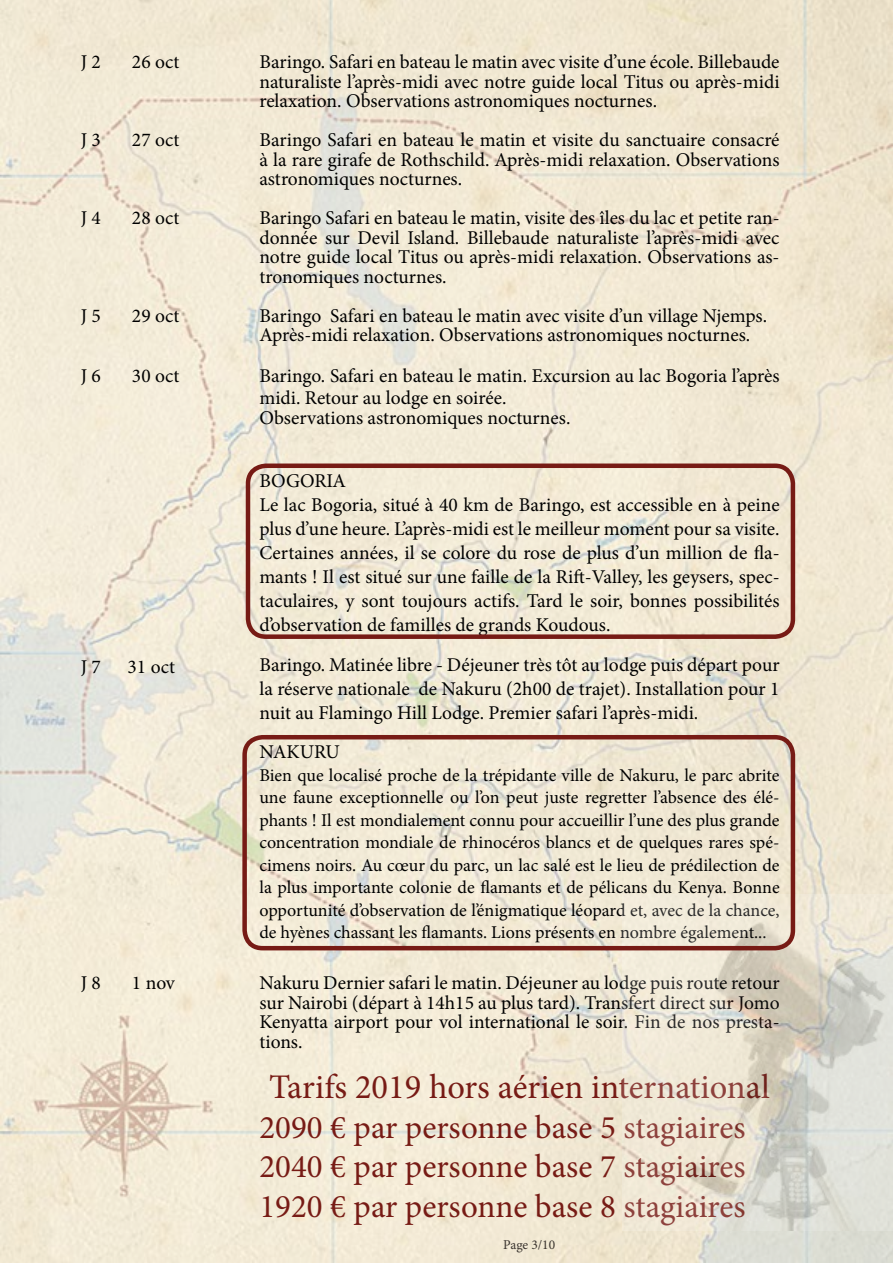
<style>
.page{position:relative;width:893px;height:1263px;background:#fff}
.page>*{position:absolute;margin:0;border:0;box-sizing:border-box;transform-origin:0 0}
.t1{font:34.5px "Minion Pro";color:#771b15}
.t2{font:33px/39.6px "Minion Pro";color:#771b15;text-align:justify}
.t3{font:19.5px/19.5px "Minion Pro";color:#000;text-align:justify}
.t4{font:18px/22.5px "Minion Pro";letter-spacing:-.005em;color:#000;text-align:justify}
.t5{font:13.5px "Minion Pro";letter-spacing:-.005em;color:#3a342f}
</style>
<div class="page">
<img style="left:0;top:0;width:893px;height:1263px">
<img style="left:623px;top:894px;width:270px;height:336px">
<div style="left:242px;top:735px;width:553px;height:215px;border:4px solid #771b15;border-radius:18px"></div>
<div style="left:246px;top:463px;width:549px;height:176px;border:4px solid #771b15;border-radius:18px"></div>
<p class="t3" style="left:81px;top:52px;width:22px">J 2</p>
<p class="t3" style="left:132px;top:52px;width:49px">26 oct</p>
<p class="t3" style="left:81px;top:130px;width:22px">J 3</p>
<p class="t3" style="left:132px;top:130px;width:49px">27 oct</p>
<p class="t3" style="left:81px;top:208px;width:22px">J 4</p>
<p class="t3" style="left:132px;top:208px;width:49px">28 oct</p>
<p class="t3" style="left:81px;top:306px;width:22px">J 5</p>
<p class="t3" style="left:132px;top:306px;width:49px">29 oct</p>
<p class="t3" style="left:81px;top:366px;width:22px">J 6</p>
<p class="t3" style="left:132px;top:366px;width:49px">30 oct</p>
<p class="t3" style="left:81px;top:657px;width:22px">J 7</p>
<p class="t3" style="left:128px;top:657px;width:49px">31 oct</p>
<p class="t3" style="left:81px;top:973px;width:22px">J 8</p>
<p class="t3" style="left:132px;top:973px;width:45px">1 nov</p>
<p class="t3" style="left:259px;top:52px;width:522px">Baringo. Safari en bateau le matin avec visite d’une école. Billebaude naturaliste l’après-midi avec notre guide local Titus ou après-midi relaxation. Observations astronomiques nocturnes.</p>
<p class="t3" style="left:259px;top:130px;width:522px">Baringo Safari en bateau le matin et visite du sanctuaire consacré à la rare girafe de Rothschild. Après-midi relaxation. Observations astronomiques nocturnes.</p>
<p class="t3" style="left:259px;top:208px;width:522px">Baringo Safari en bateau le matin, visite des îles du lac et petite ran&shy;donnée sur Devil Island. Billebaude naturaliste l’après-midi avec notre guide local Titus ou après-midi relaxation. Observations as&shy;tronomiques nocturnes.</p>
<p class="t3" style="left:259px;top:306px;width:509px">Baringo Safari en bateau le matin avec visite d’un village Njemps.<br>Après-midi relaxation. Observations astronomiques nocturnes.</p>
<p class="t3" style="left:259px;top:364px;width:522px;line-height:22.5px">Baringo. Safari en bateau le matin. Excursion au lac Bogoria l’après midi. Retour au lodge en soirée.</p>
<p class="t3" style="left:259px;top:408px;width:313px">Observations astronomiques nocturnes.</p>
<p class="t3" style="left:259px;top:469px;width:522px;line-height:24px;text-align:left">BOGORIA<br>Le lac Bogoria, situé à 40 km de Baringo, est accessible en à peine plus d’une heure. L’après-midi est le meilleur moment pour sa visite.<br>Certaines années, il se colore du rose de plus d’un million de fla&shy;mants ! Il est situé sur une faille de la Rift-Valley, les geysers, spec&shy;taculaires, y sont toujours actifs. Tard le soir, bonnes possibilités d’observation de familles de grands Koudous.</p>
<p class="t3" style="left:259px;top:653px;width:522px;line-height:24px">Baringo. Matinée libre - Déjeuner très tôt au lodge puis départ pour la réserve nationale de Nakuru (2h00 de trajet). Installation pour 1 nuit au Flamingo Hill Lodge. Premier safari l’après-midi.</p>
<p class="t3" style="left:259px;top:742px;width:82px">NAKURU</p>
<p class="t4" style="left:259px;top:764px;width:522px">Bien que localisé proche de la trépidante ville de Nakuru, le parc abrite une faune exceptionnelle ou l’on peut juste regretter l’absence des élé&shy;phants ! Il est mondialement connu pour accueillir l’une des plus grande concentration mondiale de rhinocéros blancs et de quelques rares spé&shy;cimens noirs. Au cœur du parc, un lac salé est le lieu de prédilection de la plus importante colonie de flamants et de pélicans du Kenya. Bonne opportunité d’observation de l’énigmatique léopard et, avec de la chance, de hyènes chassant les flamants. Lions présents en nombre également...</p>
<p class="t3" style="left:259px;top:973px;width:522px">Nakuru Dernier safari le matin. Déjeuner au lodge puis route retour sur Nairobi (départ à 14h15 au plus tard). Transfert direct sur Jomo Kenyatta airport pour vol international le soir. Fin de nos presta&shy;tions.</p>
<h1 class="t1" style="left:269px;top:1064px;width:502px">Tarifs 2019 hors aérien international</h1>
<h2 class="t2" style="left:259px;top:1107px;width:488px">2090 € par personne base 5 stagiaires 2040 € par personne base 7 stagiaires 1920 € par personne base 8 stagiaires</h2>
<p class="t5" style="left:503px;top:1235px;width:54px">Page 3/10</p>
</div>
